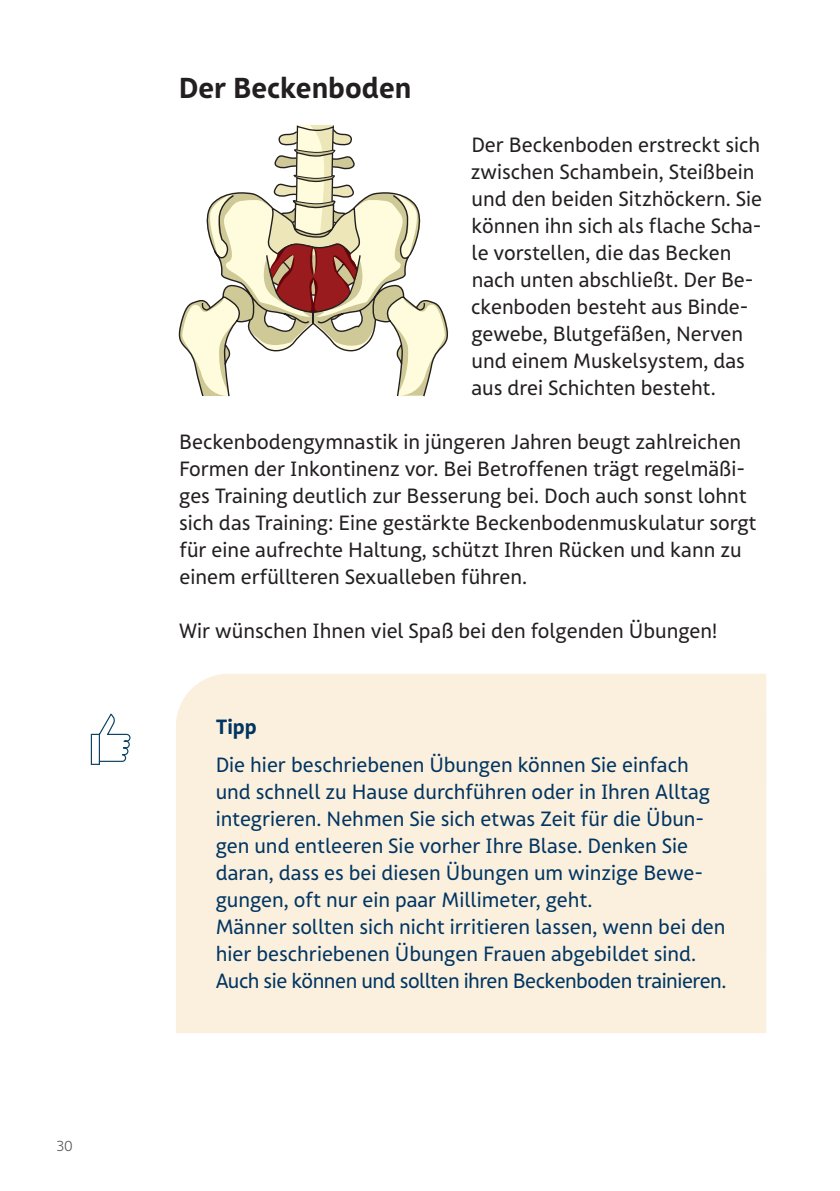
<style>
.page{position:relative;width:840px;height:1191px;background:#fff}
.page>*{position:absolute;margin:0;border:0;box-sizing:border-box;transform-origin:0 0}
.t1{font:700 28px "FSW Sans";color:#231f20}
.t2{font:20px/27px "FSW Sans";color:#231f20}
.t3{font:20px/27px "FSW Sans";color:#003562}
.t4{font:700 20px "FSW Sans";color:#003562}
.t5{font:300 14px "FSW Sans";color:#57585a}
</style>
<div class="page">
<svg style="left:178px;top:125px;width:270px;height:272px"></svg>
<div style="left:178px;top:674px;width:587px;height:38px;background:#fbefdd"></div>
<div style="left:176px;top:712px;width:589px;height:162px;background:#fbefdd"></div>
<div style="left:176px;top:874px;width:589px;height:159px;background:#fbefdd"></div>
<svg style="left:90px;top:714px;width:41px;height:51px"></svg>
<p class="t5" style="left:57px;top:1138px;width:18px">30</p>
<h1 class="t1" style="left:179px;top:70px;width:234px">Der Beckenboden</h1>
<p class="t2" style="left:470px;top:131px;width:293px">Der Beckenboden erstreckt sich zwischen Schambein, Steißbein und den beiden Sitzhöckern. Sie können ihn sich als flache Scha&shy;le vorstellen, die das Becken nach unten abschließt. Der Be&shy;ckenboden besteht aus Binde&shy;gewebe, Blutgefäßen, Nerven und einem Muskelsystem, das aus drei Schichten besteht.</p>
<p class="t2" style="left:179px;top:428px;width:578px">Beckenbodengymnastik in jüngeren Jahren beugt zahlreichen Formen der Inkontinenz vor. Bei Betroffenen trägt regelmäßi&shy;ges Training deutlich zur Besserung bei. Doch auch sonst lohnt sich das Training: Eine gestärkte Beckenbodenmuskulatur sorgt für eine aufrechte Haltung, schützt Ihren Rücken und kann zu einem erfüllteren Sexualleben führen.</p>
<p class="t2" style="left:179px;top:617px;width:539px">Wir wünschen Ihnen viel Spaß bei den folgenden Übungen!</p>
<p class="t4" style="left:215px;top:714px;width:43px">Tipp</p>
<p class="t3" style="left:215px;top:751px;width:512px">Die hier beschriebenen Übungen können Sie einfach und schnell zu Hause durchführen oder in Ihren Alltag integrieren. Nehmen Sie sich etwas Zeit für die Übun&shy;gen und entleeren Sie vorher Ihre Blase. Denken Sie daran, dass es bei diesen Übungen um winzige Bewe&shy;gungen, oft nur ein paar Millimeter, geht.<br>Männer sollten sich nicht irritieren lassen, wenn bei den hier beschriebenen Übungen Frauen abgebildet sind.<br>Auch sie können und sollten ihren Beckenboden trainieren.</p>
</div>
